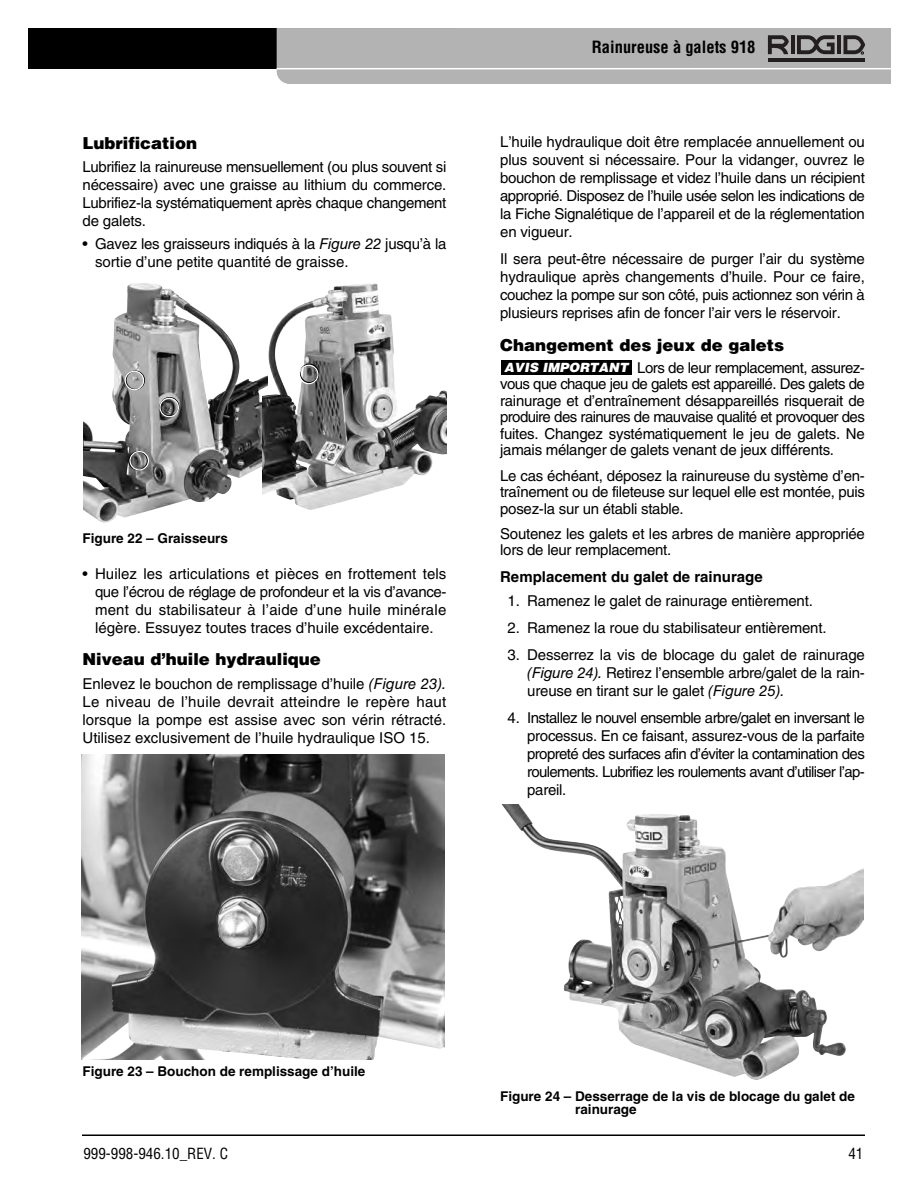
<style>
.page{position:relative;width:918px;height:1188px;background:#fff}
.page>*{position:absolute;margin:0;border:0;box-sizing:border-box;transform-origin:0 0}
.t1{font:900 16.5px "Helvetica LT Std";color:#000}
.t2{font:700 condensed 16.5px "Helvetica LT Std";color:#000}
.t3{font:15px/18px "Helvetica LT Std";letter-spacing:-.015em;color:#000;text-align:justify}
.t4{font:700 15px "Helvetica LT Std";color:#000}
.t5{font:condensed 15px "Helvetica LT Std";color:#000}
.t6{font:700 13.5px/13.5px "Helvetica LT Std";color:#000}
.t7{font:italic 900 12.75px "Helvetica LT Std";color:#fff}
.s1{font-style:italic}
</style>
<div class="page">
<hr style="left:82px;top:1134px;width:783px;height:2px;background:#000">
<div style="left:28px;top:28px;width:427px;height:41px;background:#000"></div>
<svg style="left:277px;top:28px;width:614px;height:56px;background:#afaeaf"></svg>
<img style="left:82px;top:754px;width:362px;height:306px">
<img style="left:83px;top:283px;width:180px;height:202px">
<img style="left:263px;top:283px;width:184px;height:227px">
<svg style="left:125px;top:370px;width:20px;height:20px"></svg>
<svg style="left:159px;top:397px;width:20px;height:20px"></svg>
<svg style="left:128px;top:451px;width:21px;height:19px"></svg>
<svg style="left:299px;top:364px;width:20px;height:20px"></svg>
<div style="left:502px;top:360px;width:130px;height:15px;background:#000"></div>
<img style="left:502px;top:805px;width:344px;height:275px">
<p class="t1" style="left:83px;top:137px;width:116px">Lubrification</p>
<p class="t3" style="left:83px;top:159px;width:365px">Lubrifiez la rainureuse mensuellement (ou plus souvent si nécessaire) avec une graisse au lithium du commerce.<br>Lubrifiez-la systématiquement après chaque changement de galets.</p>
<p class="t3" style="left:95px;top:237px;width:353px;text-indent:-13px">• Gavez les graisseurs indiqués à la <span class="s1">Figure 22</span> jusqu’à la sortie d’une petite quantité de graisse.</p>
<p class="t6" style="left:83px;top:533px;width:147px">Figure 22 – Graisseurs</p>
<p class="t3" style="left:95px;top:566px;width:353px;text-indent:-13px">• Huilez les articulations et pièces en frottement tels que l’écrou de réglage de profondeur et la vis d’avance&shy;ment du stabilisateur à l’aide d’une huile minérale légère. Essuyez toutes traces d’huile excédentaire.</p>
<p class="t1" style="left:83px;top:653px;width:240px">Niveau d’huile hydraulique</p>
<p class="t3" style="left:83px;top:676px;width:365px">Enlevez le bouchon de remplissage d’huile <span class="s1">(Figure 23).<br></span>Le niveau de l’huile devrait atteindre le repère haut lorsque la pompe est assise avec son vérin rétracté.<br>Utilisez exclusivement de l’huile hydraulique ISO 15.</p>
<p class="t2" style="left:592px;top:41px;width:165px">Rainureuse à galets 918</p>
<p class="t3" style="left:500px;top:134px;width:366px">L’huile hydraulique doit être remplacée annuellement ou plus souvent si nécessaire. Pour la vidanger, ouvrez le bouchon de remplissage et videz l’huile dans un récipient approprié. Disposez de l’huile usée selon les indications de la Fiche Signalétique de l’appareil et de la réglementation en vigueur.</p>
<p class="t3" style="left:500px;top:251px;width:366px">Il sera peut-être nécessaire de purger l’air du système hydraulique après changements d’huile. Pour ce faire, couchez la pompe sur son côté, puis actionnez son vérin à plusieurs reprises afin de foncer l’air vers le réservoir.</p>
<p class="t1" style="left:500px;top:339px;width:286px">Changement des jeux de galets</p>
<p class="t3" style="left:500px;top:360px;width:366px;line-height:16.5px;text-indent:137px">Lors de leur remplacement, assurez&shy;vous que chaque jeu de galets est appareillé. Des galets de rainurage et d’entraînement désappareillés risquerait de produire des rainures de mauvaise qualité et provoquer des fuites. Changez systématiquement le jeu de galets. Ne jamais mélanger de galets venant de jeux différents.</p>
<p class="t3" style="left:500px;top:468px;width:366px;line-height:16.5px">Le cas échéant, déposez la rainureuse du système d’en&shy;traînement ou de fileteuse sur lequel elle est montée, puis posez-la sur un établi stable.</p>
<p class="t3" style="left:500px;top:527px;width:366px;line-height:16.5px">Soutenez les galets et les arbres de manière appropriée lors de leur remplacement.</p>
<p class="t4" style="left:500px;top:572px;width:264px">Remplacement du galet de rainurage</p>
<p class="t3" style="left:508px;top:593px;width:307px">1. Ramenez le galet de rainurage entièrement.</p>
<p class="t3" style="left:508px;top:620px;width:320px">2. Ramenez la roue du stabilisateur entièrement.</p>
<p class="t3" style="left:527px;top:647px;width:339px;text-indent:-20px">3. Desserrez la vis de blocage du galet de rainurage <span class="s1">(Figure 24).</span> Retirez l’ensemble arbre/galet de la rain&shy;ureuse en tirant sur le galet <span class="s1">(Figure 25).</span></p>
<p class="t3" style="left:527px;top:710px;width:339px;text-indent:-20px">4. Installez le nouvel ensemble arbre/galet en inversant le processus. En ce faisant, assurez-vous de la parfaite propreté des surfaces afin d’éviter la contamination des roulements. Lubrifiez les roulements avant d’utiliser l’ap&shy;pareil.</p>
<p class="t7" style="left:504px;top:363px;width:125px">AVIS IMPORTANT</p>
<p class="t6" style="left:83px;top:1065px;width:284px">Figure 23 – Bouchon de remplissage d’huile</p>
<p class="t6" style="left:575px;top:1091px;width:281px;text-indent:-75px">Figure 24 – Desserrage de la vis de blocage du galet de rainurage</p>
<p class="t5" style="left:83px;top:1148px;width:146px">999-998-946.10_REV. C</p>
<p class="t5" style="left:848px;top:1148px;width:16px">41</p>
</div>
